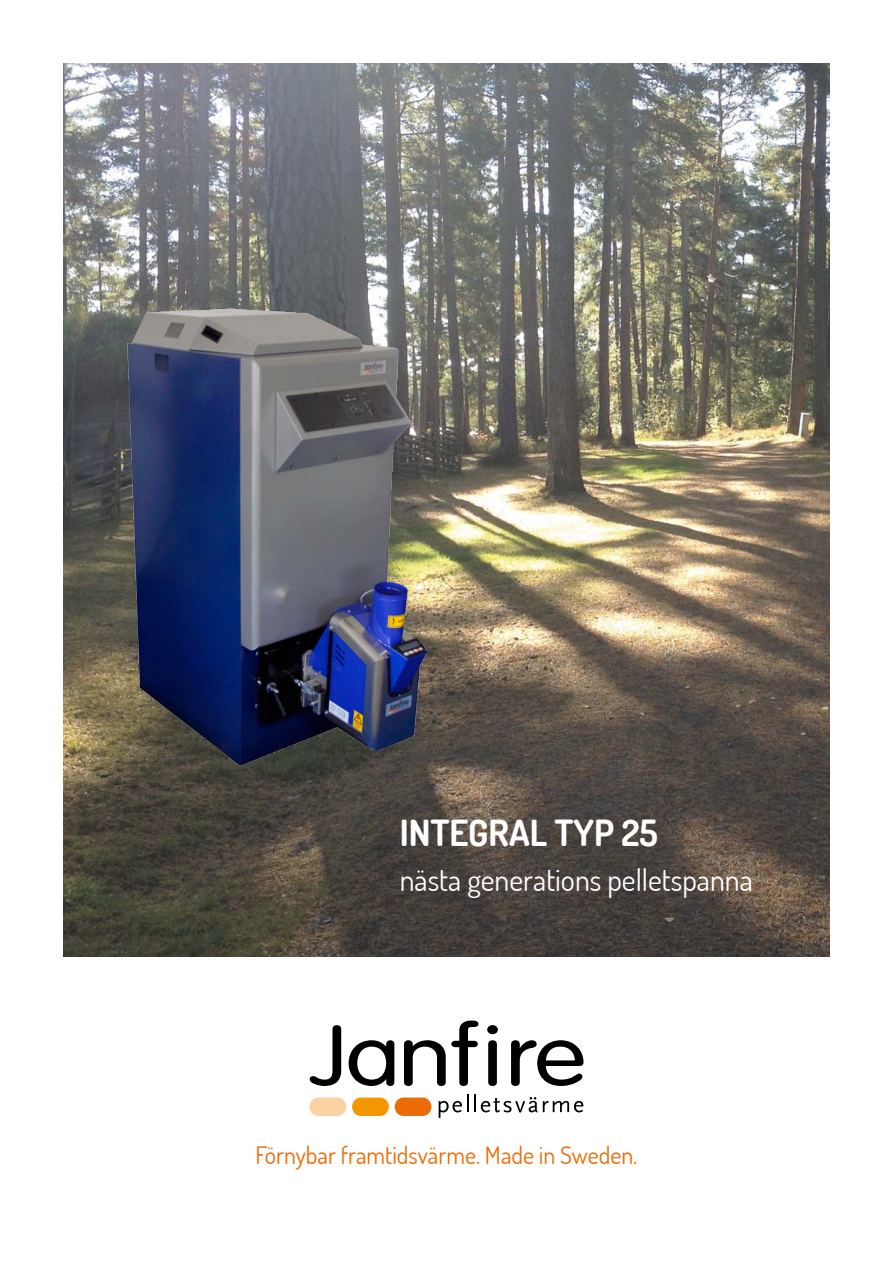
<style>
.page{position:relative;width:893px;height:1263px;background:#fff}
.page>*{position:absolute;margin:0;border:0;box-sizing:border-box;transform-origin:0 0}
.t1{font:700 36px "Dosis";color:#fff}
.t2{font:30px "Dosis";color:#fff}
.t3{font:24px "Dosis";color:#ed6b06}
</style>
<div class="page">
<img style="left:64px;top:64px;width:765px;height:893px">
<svg style="left:310px;top:1025px;width:31px;height:61px"></svg>
<svg style="left:349px;top:1040px;width:45px;height:46px"></svg>
<svg style="left:404px;top:1020px;width:74px;height:66px"></svg>
<svg style="left:487px;top:1025px;width:11px;height:61px"></svg>
<svg style="left:511px;top:1040px;width:72px;height:46px"></svg>
<div style="left:309px;top:1097px;width:37px;height:19px;background:#fcd2a0;border-radius:9px"></div>
<div style="left:352px;top:1097px;width:37px;height:19px;background:#f49600;border-radius:9px"></div>
<div style="left:395px;top:1097px;width:36px;height:19px;background:#ed6b06;border-radius:9px"></div>
<svg style="left:439px;top:1094px;width:29px;height:23px"></svg>
<svg style="left:474px;top:1094px;width:109px;height:18px"></svg>
<img style="left:128px;top:309px;width:299px;height:456px">
<h1 class="t1" style="left:400px;top:810px;width:260px">INTEGRAL TYP 25</h1>
<p class="t2" style="left:400px;top:860px;width:355px">nästa generations pelletspanna</p>
<p class="t3" style="left:256px;top:1140px;width:383px">Förnybar framtidsvärme. Made in Sweden.</p>
</div>
